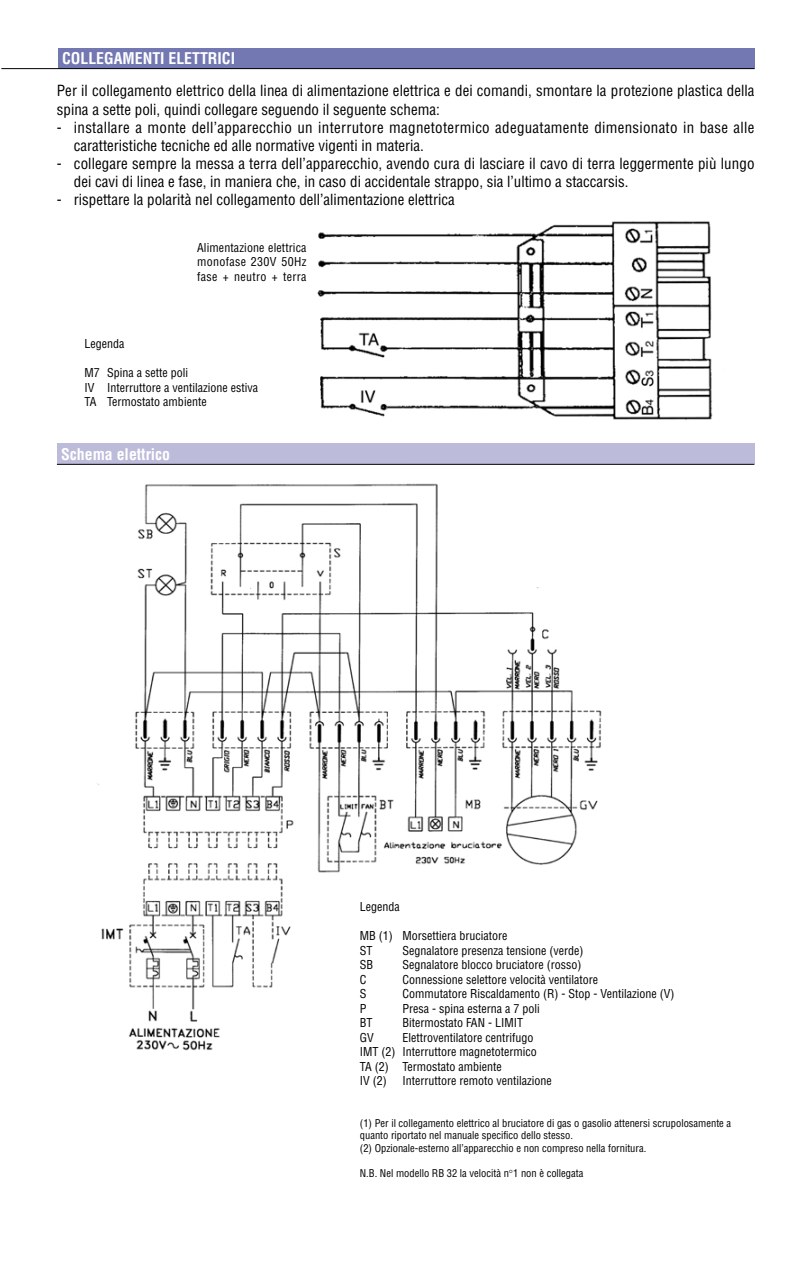
<style>
.page{position:relative;width:805px;height:1263px;background:#fff}
.page>*{position:absolute;margin:0;border:0;box-sizing:border-box;transform-origin:0 0}
.t1{font:700 condensed 15.75px "Helvetica";color:#fff}
.t2{font:condensed 15px/18.1px "Helvetica";letter-spacing:.005em;color:#000}
.t3{font:condensed 12px/14.5px "Helvetica";color:#000}
.t4{font:condensed 10.5px/12.8px "Helvetica";color:#000}
</style>
<div class="page">
<img style="left:317px;top:221px;width:396px;height:199px">
<div style="left:58px;top:48px;width:696px;height:21px;background:#7378b3"></div>
<hr style="left:1px;top:68px;width:753px;height:1px;background:#000">
<div style="left:57px;top:443px;width:697px;height:21px;background:#bdbbda"></div>
<hr style="left:57px;top:464px;width:697px;height:1px;background:#000">
<img style="left:98px;top:483px;width:504px;height:568px">
<p class="t1" style="left:62px;top:52px;width:174px">COLLEGAMENTI ELETTRICI</p>
<p class="t2" style="left:57px;top:83px;width:699px">Per il collegamento elettrico della linea di alimentazione elettrica e dei comandi, smontare la protezione plastica della spina a sette poli, quindi collegare seguendo il seguente schema:</p>
<p class="t2" style="left:74px;top:119px;width:682px;text-indent:-17px">- installare a monte dell’apparecchio un interrutore magnetotermico adeguatamente dimensionato in base alle caratteristiche tecniche ed alle normative vigenti in materia.</p>
<p class="t2" style="left:74px;top:156px;width:682px;text-indent:-17px">- collegare sempre la messa a terra dell’apparecchio, avendo cura di lasciare il cavo di terra leggermente più lungo dei cavi di linea e fase, in maniera che, in caso di accidentale strappo, sia l’ultimo a staccarsis.</p>
<p class="t2" style="left:57px;top:192px;width:399px">- rispettare la polarità nel collegamento dell’alimentazione elettrica</p>
<p class="t3" style="left:197px;top:241px;width:111px;text-align:justify">Alimentazione elettrica monofase 230V 50Hz fase + neutro + terra</p>
<p class="t3" style="left:84px;top:337px;width:41px">Legenda</p>
<p class="t3" style="left:84px;top:367px;width:175px">M7 Spina a sette poli<br>IV Interruttore a ventilazione estiva<br>TA Termostato ambiente</p>
<p class="t1" style="left:61px;top:449px;width:110px">Schema elettrico</p>
<p class="t3" style="left:360px;top:901px;width:41px">Legenda</p>
<p class="t3" style="left:360px;top:930px;width:149px">MB (1) Morsettiera bruciatore<br>ST</p>
<p class="t3" style="left:402px;top:944px;width:182px">Segnalatore presenza tensione (verde)</p>
<p class="t3" style="left:360px;top:959px;width:15px">SB</p>
<p class="t3" style="left:402px;top:959px;width:180px">Segnalatore blocco bruciatore (rosso)</p>
<p class="t3" style="left:360px;top:973px;width:8px">C</p>
<p class="t3" style="left:402px;top:973px;width:197px">Connessione selettore velocità ventilatore</p>
<p class="t3" style="left:360px;top:988px;width:8px">S</p>
<p class="t3" style="left:402px;top:988px;width:274px">Commutatore Riscaldamento (R) - Stop - Ventilazione (V)</p>
<p class="t3" style="left:360px;top:1002px;width:8px">P</p>
<p class="t3" style="left:402px;top:1002px;width:139px">Presa - spina esterna a 7 poli</p>
<p class="t3" style="left:360px;top:1017px;width:14px">BT</p>
<p class="t3" style="left:402px;top:1017px;width:122px">Bitermostato FAN - LIMIT</p>
<p class="t3" style="left:360px;top:1031px;width:16px">GV</p>
<p class="t3" style="left:360px;top:1031px;width:178px;text-indent:43px">Elettroventilatore centrifugo<br>IMT (2) Interruttore magnetotermico<br>TA (2) Termostato ambiente<br>IV (2)</p>
<p class="t3" style="left:402px;top:1075px;width:151px">Interruttore remoto ventilazione</p>
<p class="t4" style="left:360px;top:1117px;width:373px">(1) Per il collegamento elettrico al bruciatore di gas o gasolio attenersi scrupolosamente a quanto riportato nel manuale specifico dello stesso.<br>(2) Opzionale-esterno all’apparecchio e non compreso nella fornitura.</p>
<p class="t4" style="left:360px;top:1168px;width:225px">N.B. Nel modello RB 32 la velocità n 1 non è collegata</p>
</div>
